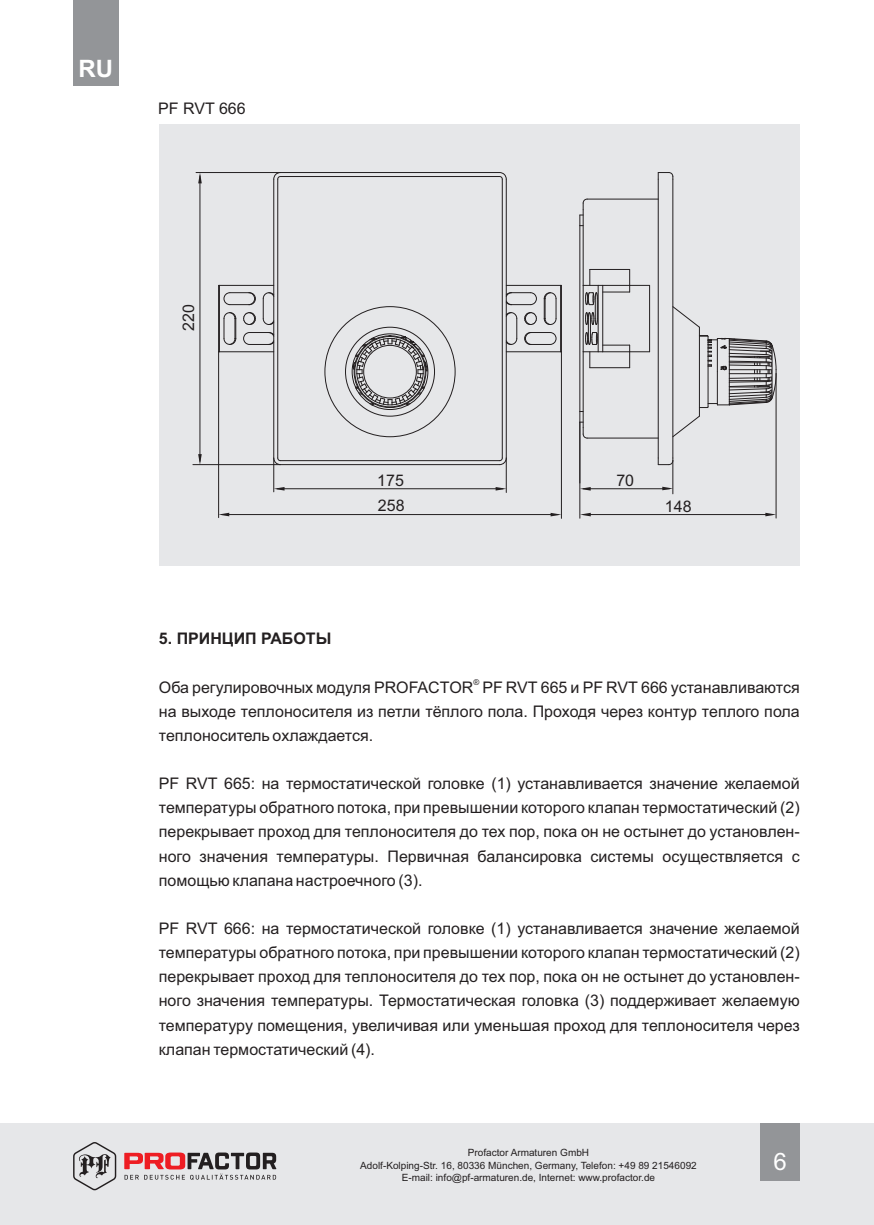
<style>
.page{position:relative;width:874px;height:1225px;background:#fff}
.page>*{position:absolute;margin:0;border:0;box-sizing:border-box;transform-origin:0 0}
.t1{font:700 24px "Arial";color:#fff}
.t2{font:24px "Arial";color:#fff}
.t3{font:16px/24.2px "Arial";color:#231f20;text-align:justify}
.t4{font:700 16px "Arial";color:#231f20}
.t5{font:10px/12.2px "Arial";color:#231f20;text-align:center}
.t6{font:8px "Arial";color:#231f20}
</style>
<div class="page">
<div style="left:73px;top:0;width:45px;height:85px;background:#939598"></div>
<div style="left:0;top:1123px;width:873px;height:102px;background:#e6e7e9"></div>
<div style="left:759px;top:1123px;width:40px;height:58px;background:#939598"></div>
<svg style="left:73px;top:1142px;width:43px;height:48px"></svg>
<svg style="left:124px;top:1152px;width:152px;height:27px"></svg>
<div style="left:159px;top:125px;width:640px;height:441px;background:#e6e7e9"></div>
<svg style="left:219px;top:513px;width:10px;height:3px"></svg>
<svg style="left:580px;top:513px;width:10px;height:3px"></svg>
<svg style="left:274px;top:487px;width:10px;height:3px"></svg>
<svg style="left:580px;top:487px;width:10px;height:3px"></svg>
<svg style="left:550px;top:513px;width:10px;height:3px"></svg>
<svg style="left:765px;top:513px;width:10px;height:3px"></svg>
<svg style="left:495px;top:487px;width:10px;height:3px"></svg>
<svg style="left:662px;top:487px;width:10px;height:3px"></svg>
<svg style="left:198px;top:173px;width:4px;height:10px"></svg>
<svg style="left:198px;top:454px;width:4px;height:10px"></svg>
<hr style="left:505px;top:179px;width:1px;height:279px;background:#231f20">
<hr style="left:501px;top:179px;width:1px;height:279px;background:#231f20">
<svg style="left:499px;top:172px;width:7px;height:8px"></svg>
<svg style="left:499px;top:457px;width:7px;height:8px"></svg>
<hr style="left:280px;top:176px;width:219px;height:1px;background:#231f20">
<hr style="left:280px;top:460px;width:219px;height:1px;background:#231f20">
<hr style="left:277px;top:179px;width:1px;height:279px;background:#231f20">
<hr style="left:280px;top:172px;width:219px;height:1px;background:#231f20">
<hr style="left:280px;top:464px;width:219px;height:1px;background:#231f20">
<svg style="left:274px;top:457px;width:7px;height:7px"></svg>
<svg style="left:273px;top:173px;width:8px;height:7px"></svg>
<hr style="left:273px;top:179px;width:1px;height:279px;background:#231f20">
<hr style="left:506px;top:285px;width:54px;height:1px;background:#231f20">
<hr style="left:506px;top:351px;width:54px;height:1px;background:#231f20">
<hr style="left:560px;top:285px;width:1px;height:67px;background:#231f20">
<svg style="left:543px;top:292px;width:13px;height:33px"></svg>
<svg style="left:524px;top:332px;width:32px;height:13px"></svg>
<svg style="left:505px;top:311px;width:12px;height:34px"></svg>
<svg style="left:505px;top:292px;width:31px;height:13px"></svg>
<hr style="left:219px;top:285px;width:1px;height:67px;background:#231f20">
<hr style="left:219px;top:285px;width:54px;height:1px;background:#231f20">
<hr style="left:219px;top:351px;width:54px;height:1px;background:#231f20">
<hr style="left:218px;top:285px;width:1px;height:67px;background:#231f20">
<svg style="left:223px;top:312px;width:13px;height:33px"></svg>
<svg style="left:223px;top:292px;width:33px;height:13px"></svg>
<svg style="left:262px;top:292px;width:12px;height:34px"></svg>
<svg style="left:243px;top:332px;width:31px;height:13px"></svg>
<svg style="left:352px;top:335px;width:76px;height:71px"></svg>
<svg style="left:673px;top:306px;width:27px;height:22px"></svg>
<svg style="left:673px;top:415px;width:27px;height:22px"></svg>
<hr style="left:657px;top:179px;width:1px;height:279px;background:#231f20">
<svg style="left:657px;top:458px;width:16px;height:7px"></svg>
<hr style="left:672px;top:179px;width:1px;height:279px;background:#231f20">
<svg style="left:657px;top:172px;width:16px;height:7px"></svg>
<hr style="left:698px;top:327px;width:1px;height:89px;background:#231f20">
<hr style="left:582px;top:285px;width:1px;height:67px;background:#231f20">
<hr style="left:649px;top:285px;width:1px;height:67px;background:#231f20">
<hr style="left:582px;top:210px;width:1px;height:75px;background:#231f20">
<hr style="left:582px;top:352px;width:1px;height:75px;background:#231f20">
<hr style="left:587px;top:438px;width:71px;height:1px;background:#231f20">
<hr style="left:587px;top:199px;width:71px;height:1px;background:#231f20">
<svg style="left:579px;top:198px;width:8px;height:28px"></svg>
<svg style="left:579px;top:411px;width:8px;height:28px"></svg>
<hr style="left:579px;top:226px;width:1px;height:185px;background:#231f20">
<hr style="left:672px;top:460px;width:1px;height:34px;background:#231f20">
<hr style="left:583px;top:488px;width:86px;height:1px;background:#231f20">
<hr style="left:193px;top:464px;width:87px;height:1px;background:#231f20">
<hr style="left:196px;top:172px;width:84px;height:1px;background:#231f20">
<hr style="left:199px;top:176px;width:1px;height:285px;background:#231f20">
<hr style="left:273px;top:458px;width:1px;height:34px;background:#231f20">
<hr style="left:505px;top:458px;width:1px;height:34px;background:#231f20">
<hr style="left:277px;top:488px;width:225px;height:1px;background:#231f20">
<hr style="left:218px;top:352px;width:1px;height:165px;background:#231f20">
<hr style="left:560px;top:352px;width:1px;height:166px;background:#231f20">
<hr style="left:222px;top:514px;width:336px;height:1px;background:#231f20">
<svg style="left:583px;top:269px;width:66px;height:99px"></svg>
<svg style="left:699px;top:335px;width:77px;height:73px"></svg>
<svg style="left:243px;top:312px;width:13px;height:13px"></svg>
<svg style="left:524px;top:312px;width:12px;height:13px"></svg>
<hr style="left:775px;top:374px;width:1px;height:144px;background:#231f20">
<hr style="left:579px;top:422px;width:1px;height:96px;background:#231f20">
<hr style="left:583px;top:514px;width:189px;height:1px;background:#231f20">
<h1 class="t1" style="left:79px;top:59px;width:36px">RU</h1>
<p class="t3" style="left:158px;top:97px;width:89px">PF RVT 666</p>
<p class="t3" style="left:178px;top:331px;width:28px;rotate:-90deg">220</p>
<p class="t3" style="left:377px;top:469px;width:28px">175</p>
<p class="t3" style="left:616px;top:470px;width:19px">70</p>
<p class="t3" style="left:378px;top:494px;width:28px">258</p>
<p class="t3" style="left:664px;top:495px;width:28px">148</p>
<p class="t4" style="left:159px;top:632px;width:174px">5. ПРИНЦИП РАБОТЫ</p>
<p class="t6" style="left:473px;top:679px;width:7px">®</p>
<p class="t3" style="left:159px;top:676px;width:642px">Оба регулировочных модуля PROFACTOR PF RVT 665 и PF RVT 666 устанавливаются на выходе теплоносителя из петли тёплого пола. Проходя через контур теплого пола теплоноситель охлаждается.</p>
<p class="t3" style="left:159px;top:773px;width:642px">PF RVT 665: на термостатической головке (1) устанавливается значение желаемой температуры обратного потока, при превышении которого клапан термостатический (2) перекрывает проход для теплоносителя до тех пор, пока он не остынет до установлен&shy;ного значения температуры. Первичная балансировка системы осуществляется с помощью клапана настроечного (3).</p>
<p class="t3" style="left:159px;top:917px;width:642px">PF RVT 666: на термостатической головке (1) устанавливается значение желаемой температуры обратного потока, при превышении которого клапан термостатический (2) перекрывает проход для теплоносителя до тех пор, пока он не остынет до установлен&shy;ного значения температуры. Термостатическая головка (3) поддерживает желаемую температуру помещения, увеличивая или уменьшая проход для теплоносителя через клапан термостатический (4).</p>
<p class="t5" style="left:360px;top:1147px;width:338px">Profactor Armaturen GmbH<br>Adolf-Kolping-Str. 16, 80336 München, Germany, Telefon: +49 89 21546092<br>E-mail: info@pf-armaturen.de, Internet: www.profactor.de</p>
<h1 class="t2" style="left:773px;top:1152px;width:15px">6</h1>
</div>
